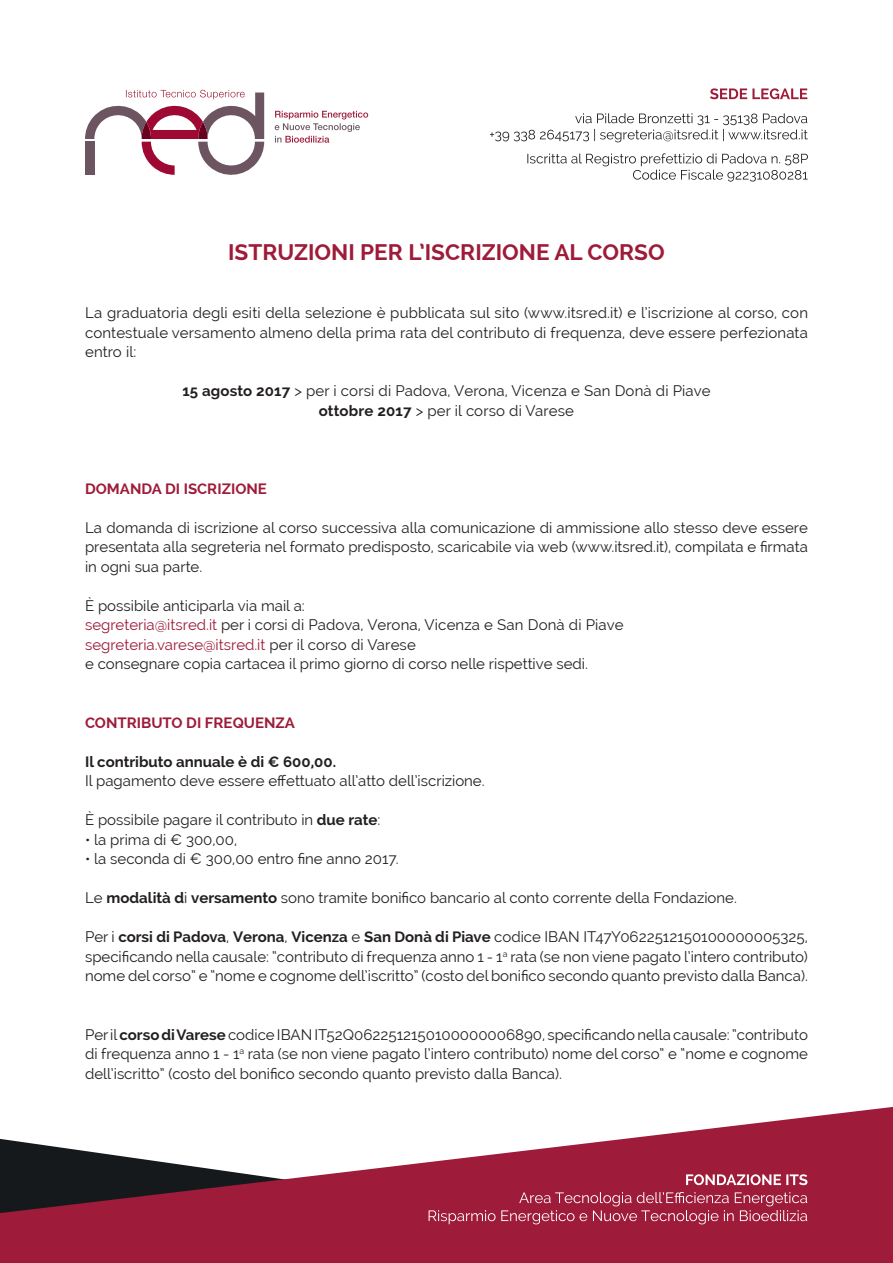
<style>
.page{position:relative;width:893px;height:1263px;background:#fff}
.page>*{position:absolute;margin:0;border:0;box-sizing:border-box;transform-origin:0 0}
.t1{font:700 22.5px "Raleway";color:#9e1b39}
.t2{font:15px/19.5px "Raleway";color:#231f20;text-align:justify}
.t3{font:15px "Raleway";color:#9e1b39}
.t4{font:700 15px "Raleway";color:#9e1b39}
.t5{font:700 15px "Raleway";color:#231f20}
.s1{font-weight:700}
.s2{color:#9e1b39}
.s3{color:#231f20}
</style>
<div class="page">
<svg style="left:527px;top:153px;width:281px;height:29px"></svg>
<svg style="left:490px;top:113px;width:318px;height:29px"></svg>
<svg style="left:710px;top:88px;width:97px;height:11px"></svg>
<svg style="left:0;top:1107px;width:893px;height:156px;fill:#9e1b39"></svg>
<svg style="left:0;top:1136px;width:807px;height:88px"></svg>
<svg style="left:275px;top:111px;width:93px;height:32px"></svg>
<svg style="left:85px;top:90px;width:179px;height:85px"></svg>
<p class="t1" style="left:228px;top:239px;width:438px">ISTRUZIONI PER L’ISCRIZIONE AL CORSO</p>
<p class="t2" style="left:85px;top:303px;width:724px">La graduatoria degli esiti della selezione è pubblicata sul sito (www.itsred.it) e l’iscrizione al corso, con contestuale versamento almeno della prima rata del contributo di frequenza, deve essere perfezionata entro il:</p>
<p class="t2" style="left:182px;top:381px;width:530px"><span class="s1">15 agosto 2017</span> &gt; per i corsi di Padova, Verona, Vicenza e San Donà di Piave</p>
<p class="t2" style="left:319px;top:400px;width:257px"><span class="s1">ottobre 2017</span> &gt; per il corso di Varese</p>
<p class="t4" style="left:85px;top:480px;width:183px">DOMANDA DI ISCRIZIONE</p>
<p class="t2" style="left:85px;top:517px;width:724px">La domanda di iscrizione al corso successiva alla comunicazione di ammissione allo stesso deve essere presentata alla segreteria nel formato predisposto, scaricabile via web (www.itsred.it), compilata e firmata in ogni sua parte.</p>
<p class="t2" style="left:85px;top:595px;width:221px">È possibile anticiparla via mail a:</p>
<p class="t2" style="left:85px;top:615px;width:540px"><span class="s2">segreteria@itsred.it</span> per i corsi di Padova, Verona, Vicenza e San Donà di Piave</p>
<p class="t3" style="left:85px;top:636px;width:332px">segreteria.varese@itsred.it <span class="s3">per il corso di Varese</span></p>
<p class="t2" style="left:85px;top:654px;width:504px">e consegnare copia cartacea il primo giorno di corso nelle rispettive sedi.</p>
<p class="t4" style="left:85px;top:714px;width:211px">CONTRIBUTO DI FREQUENZA</p>
<p class="t5" style="left:85px;top:753px;width:253px">Il contributo annuale è di € 600,00.</p>
<p class="t2" style="left:85px;top:771px;width:401px">Il pagamento deve essere effettuato all’atto dell’iscrizione.</p>
<p class="t2" style="left:85px;top:810px;width:297px">È possibile pagare il contributo in <span class="s1">due rate</span>:</p>
<p class="t2" style="left:85px;top:829px;width:154px">• la prima di € 300,00,</p>
<p class="t2" style="left:85px;top:849px;width:315px">• la seconda di € 300,00 entro fine anno 2017.</p>
<p class="t2" style="left:85px;top:888px;width:653px">Le <span class="s1">modalità d</span>i <span class="s1">versamento</span> sono tramite bonifico bancario al conto corrente della Fondazione.</p>
<p class="t2" style="left:85px;top:927px;width:724px">Per i <span class="s1">corsi di Padova</span>, <span class="s1">Verona</span>, <span class="s1">Vicenza</span> e <span class="s1">San Donà di Piave</span> codice IBAN IT47Y0622512150100000005325, specificando nella causale: “contributo di frequenza anno 1 - 1<sup>a</sup> rata (se non viene pagato l’intero contributo) nome del corso” e “nome e cognome dell’iscritto” (costo del bonifico secondo quanto previsto dalla Banca).</p>
<p class="t2" style="left:85px;top:1024px;width:724px">Per il <span class="s1">corso di Varese</span> codice IBAN IT52Q0622512150100000006890, specificando nella causale: “contributo di frequenza anno 1 - 1<sup>a</sup> rata (se non viene pagato l’intero contributo) nome del corso” e “nome e cognome dell’iscritto” (costo del bonifico secondo quanto previsto dalla Banca).</p>
</div>
